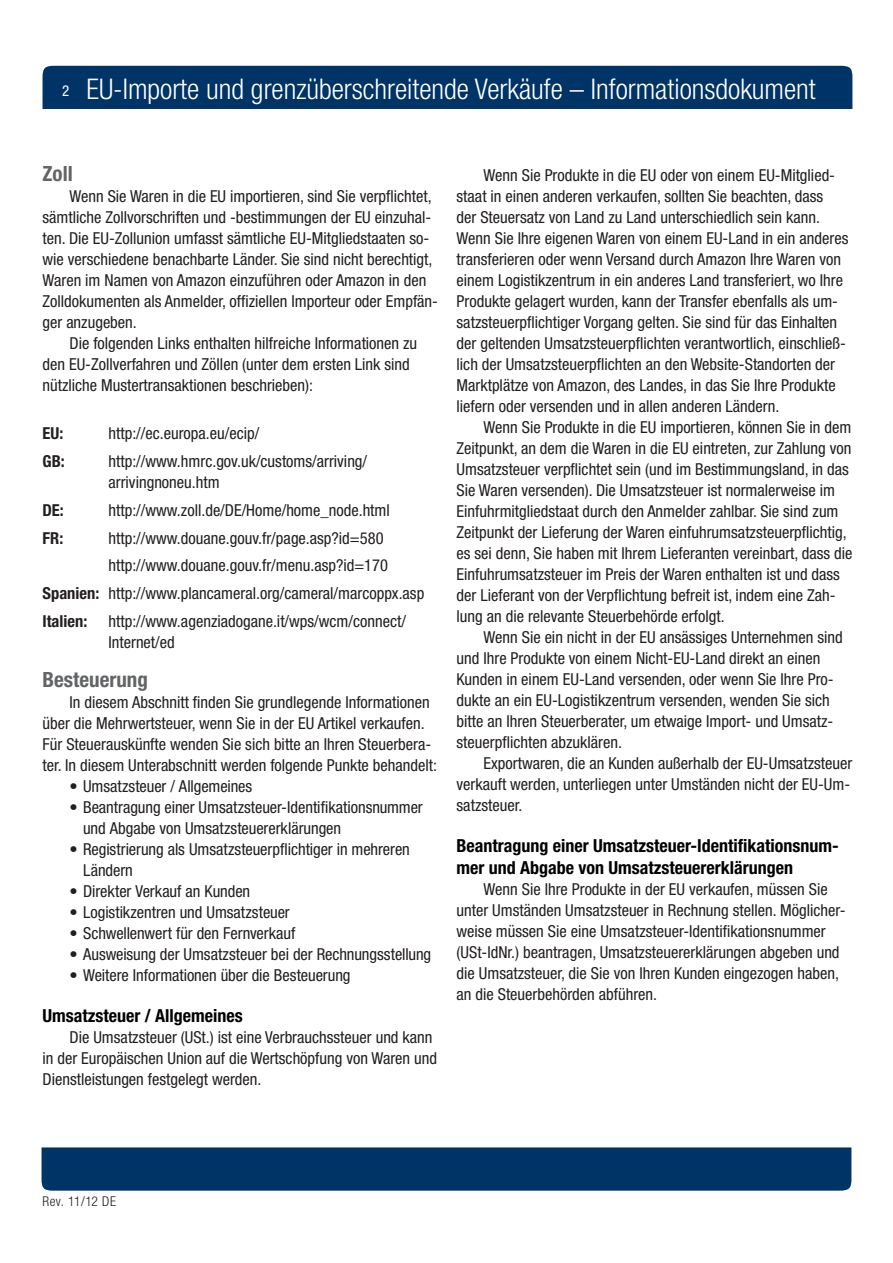
<style>
.page{position:relative;width:893px;height:1263px;background:#fff}
.page>*{position:absolute;margin:0;border:0;box-sizing:border-box;transform-origin:0 0}
.Page_Header{font:300 condensed 28.5px "Helvetica Neue";color:#fff}
.Heading_2{font:700 condensed 21px "Helvetica Neue LT Std";color:#636466}
.Heading_3{font:700 condensed 18px/21.6px "Helvetica Neue LT Std";color:#000}
.Bullets_1{font:condensed 16.5px/21px "Helvetica Neue LT Std";color:#231f20}
.Indent{font:condensed 16.5px/21px "Helvetica Neue LT Std";color:#231f20}
.Indent-2{font:700 condensed 16.5px "Helvetica Neue LT Std";color:#231f20}
.t1{font:condensed 15px "Helvetica Neue";color:#fff}
.body{font:300 condensed 13.5px "Helvetica Neue";letter-spacing:.03em;color:#231f20}
.s1{font-weight:700}
</style>
<div class="page">
<div style="left:43px;top:66px;width:809px;height:43px;background:#036"></div>
<div style="left:42px;top:1147px;width:809px;height:44px;background:#036"></div>
<p class="t1" style="left:62px;top:82px;width:9px">2</p>
<p class="Page_Header" style="left:86px;top:72px;width:731px">EU-Importe und grenzüberschreitende Verkäufe – Informationsdokument</p>
<p class="Heading_2" style="left:43px;top:160px;width:32px">Zoll</p>
<p class="Bullets_1" style="left:43px;top:185px;width:397px;text-indent:27px">Wenn Sie Waren in die EU importieren, sind Sie verpflichtet, sämtliche Zollvorschriften und -bestimmungen der EU einzuhal&shy;ten. Die EU-Zollunion umfasst sämtliche EU-Mitgliedstaaten so&shy;wie verschiedene benachbarte Länder. Sie sind nicht berechtigt, Waren im Namen von Amazon einzuführen oder Amazon in den Zolldokumenten als Anmelder, offiziellen Importeur oder Empfän&shy;ger anzugeben.</p>
<p class="Bullets_1" style="left:43px;top:332px;width:376px;text-indent:27px">Die folgenden Links enthalten hilfreiche Informationen zu den EU-Zollverfahren und Zöllen (unter dem ersten Link sind nützliche Mustertransaktionen beschrieben):</p>
<p class="Indent-2" style="left:43px;top:423px;width:22px">EU:</p>
<p class="Indent" style="left:109px;top:423px;width:152px">http://ec.europa.eu/ecip/</p>
<p class="Indent-2" style="left:43px;top:451px;width:24px">GB:</p>
<p class="Indent" style="left:109px;top:451px;width:260px">http://www.hmrc.gov.uk/customs/arriving/ arrivingnoneu.htm</p>
<p class="Indent-2" style="left:43px;top:500px;width:23px">DE:</p>
<p class="Indent" style="left:109px;top:499px;width:283px">http://www.zoll.de/DE/Home/home_node.html</p>
<p class="Indent-2" style="left:43px;top:528px;width:22px">FR:</p>
<p class="Indent" style="left:109px;top:527px;width:277px">http://www.douane.gouv.fr/page.asp?id=580</p>
<p class="Indent" style="left:109px;top:555px;width:281px">http://www.douane.gouv.fr/menu.asp?id=170</p>
<p class="Indent" style="left:43px;top:583px;width:383px"><span class="s1">Spanien:</span> http://www.plancameral.org/cameral/marcoppx.asp</p>
<p class="Indent-2" style="left:43px;top:611px;width:46px">Italien:</p>
<p class="Indent" style="left:109px;top:610px;width:299px">http://www.agenziadogane.it/wps/wcm/connect/<br>Internet/ed</p>
<p class="Heading_2" style="left:43px;top:666px;width:107px">Besteuerung</p>
<p class="Bullets_1" style="left:43px;top:691px;width:396px;text-indent:27px">In diesem Abschnitt finden Sie grundlegende Informationen über die Mehrwertsteuer, wenn Sie in der EU Artikel verkaufen.<br>Für Steuerauskünfte wenden Sie sich bitte an Ihren Steuerbera&shy;ter. In diesem Unterabschnitt werden folgende Punkte behandelt:</p>
<p class="Bullets_1" style="left:70px;top:775px;width:184px">• Umsatzsteuer / Allgemeines</p>
<p class="Bullets_1" style="left:83px;top:796px;width:341px;text-indent:-14px">• Beantragung einer Umsatzsteuer-Identifikationsnummer und Abgabe von Umsatzsteuererklärungen</p>
<p class="Bullets_1" style="left:83px;top:838px;width:328px;text-indent:-14px">• Registrierung als Umsatzsteuerpflichtiger in mehreren<br>Ländern</p>
<p class="Bullets_1" style="left:70px;top:880px;width:182px">• Direkter Verkauf an Kunden</p>
<p class="Bullets_1" style="left:70px;top:901px;width:222px">• Logistikzentren und Umsatzsteuer</p>
<p class="Bullets_1" style="left:70px;top:922px;width:227px">• Schwellenwert für den Fernverkauf</p>
<p class="Bullets_1" style="left:70px;top:943px;width:363px">• Ausweisung der Umsatzsteuer bei der Rechnungsstellung</p>
<p class="Bullets_1" style="left:70px;top:964px;width:282px">• Weitere Informationen über die Besteuerung</p>
<p class="Heading_3" style="left:43px;top:1005px;width:202px">Umsatzsteuer / Allgemeines</p>
<p class="Bullets_1" style="left:43px;top:1027px;width:396px;text-indent:27px">Die Umsatzsteuer (USt.) ist eine Verbrauchssteuer und kann in der Europäischen Union auf die Wertschöpfung von Waren und<br>Dienstleistungen festgelegt werden.</p>
<p class="Bullets_1" style="left:457px;top:164px;width:393px;text-indent:27px">Wenn Sie Produkte in die EU oder von einem EU-Mitglied&shy;staat in einen anderen verkaufen, sollten Sie beachten, dass<br>der Steuersatz von Land zu Land unterschiedlich sein kann.<br>Wenn Sie Ihre eigenen Waren von einem EU-Land in ein anderes transferieren oder wenn Versand durch Amazon Ihre Waren von einem Logistikzentrum in ein anderes Land transferiert, wo Ihre Produkte gelagert wurden, kann der Transfer ebenfalls als um&shy;satzsteuerpflichtiger Vorgang gelten. Sie sind für das Einhalten der geltenden Umsatzsteuerpflichten verantwortlich, einschließ&shy;lich der Umsatzsteuerpflichten an den Website-Standorten der Marktplätze von Amazon, des Landes, in das Sie Ihre Produkte liefern oder versenden und in allen anderen Ländern.</p>
<p class="Bullets_1" style="left:457px;top:416px;width:397px;text-indent:27px">Wenn Sie Produkte in die EU importieren, können Sie in dem Zeitpunkt, an dem die Waren in die EU eintreten, zur Zahlung von Umsatzsteuer verpflichtet sein (und im Bestimmungsland, in das Sie Waren versenden). Die Umsatzsteuer ist normalerweise im Einfuhrmitgliedstaat durch den Anmelder zahlbar. Sie sind zum Zeitpunkt der Lieferung der Waren einfuhrumsatzsteuerpflichtig, es sei denn, Sie haben mit Ihrem Lieferanten vereinbart, dass die Einfuhrumsatzsteuer im Preis der Waren enthalten ist und dass der Lieferant von der Verpflichtung befreit ist, indem eine Zah&shy;lung an die relevante Steuerbehörde erfolgt.</p>
<p class="Bullets_1" style="left:457px;top:626px;width:388px;text-indent:27px">Wenn Sie ein nicht in der EU ansässiges Unternehmen sind und Ihre Produkte von einem Nicht-EU-Land direkt an einen Kunden in einem EU-Land versenden, oder wenn Sie Ihre Pro&shy;dukte an ein EU-Logistikzentrum versenden, wenden Sie sich bitte an Ihren Steuerberater, um etwaige Import- und Umsatz&shy;steuerpflichten abzuklären.</p>
<p class="Bullets_1" style="left:457px;top:752px;width:397px;text-indent:27px">Exportwaren, die an Kunden außerhalb der EU-Umsatzsteuer verkauft werden, unterliegen unter Umständen nicht der EU-Um&shy;satzsteuer.</p>
<p class="Heading_3" style="left:457px;top:835px;width:384px">Beantragung einer Umsatzsteuer-Identifikationsnum&shy;mer und Abgabe von Umsatzsteuererklärungen</p>
<p class="Bullets_1" style="left:457px;top:879px;width:390px;text-indent:27px">Wenn Sie Ihre Produkte in der EU verkaufen, müssen Sie unter Umständen Umsatzsteuer in Rechnung stellen. Möglicher&shy;weise müssen Sie eine Umsatzsteuer-Identifikationsnummer (USt-IdNr.) beantragen, Umsatzsteuererklärungen abgeben und die Umsatzsteuer, die Sie von Ihren Kunden eingezogen haben, an die Steuerbehörden abführen.</p>
<p class="body" style="left:43px;top:1193px;width:75px">Rev. 11/12 DE</p>
</div>
